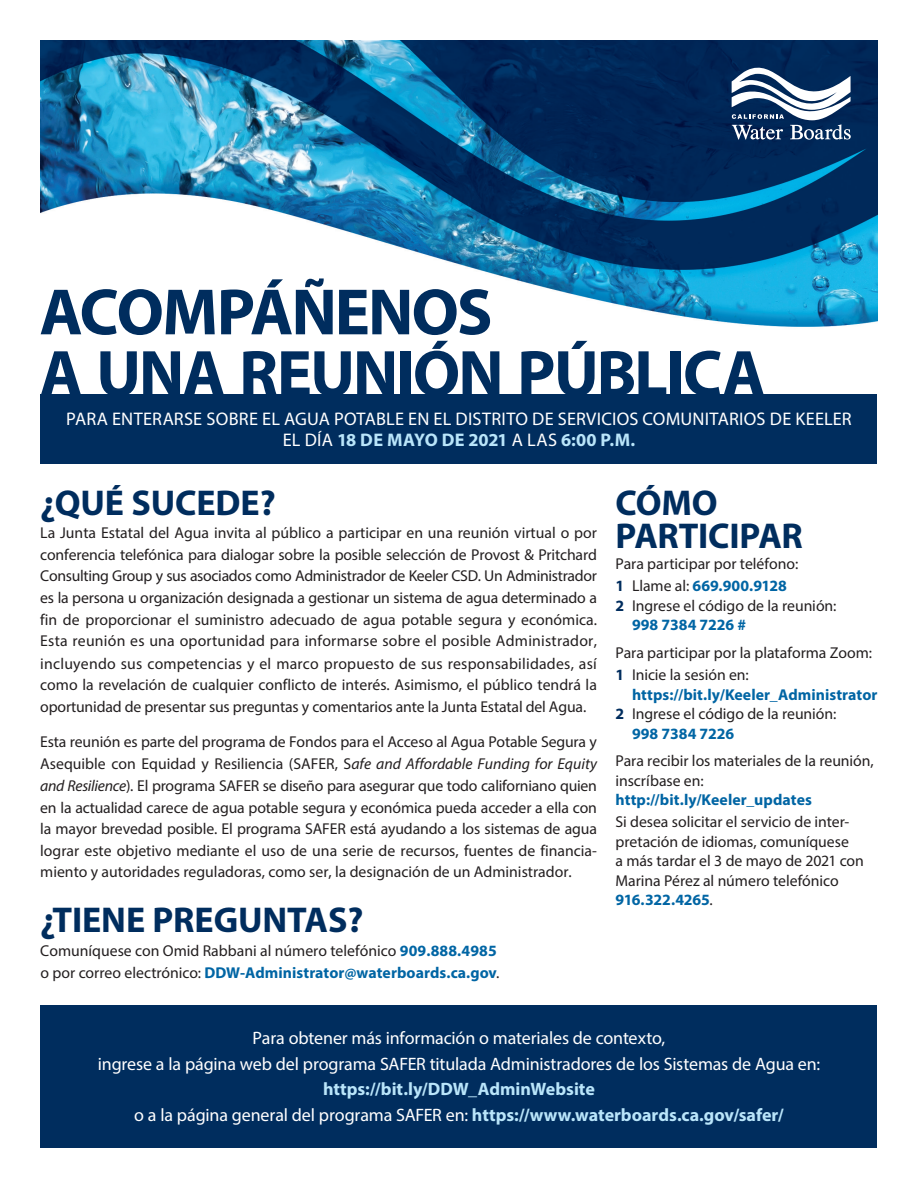
<style>
.page{position:relative;width:918px;height:1188px;background:#fff}
.page>*{position:absolute;margin:0;border:0;box-sizing:border-box;transform-origin:0 0}
.t1{font:700 66px/61.5px "Myriad Pro";letter-spacing:-.03em;color:#002d5e}
.t2{font:700 36px/33px "Myriad Pro";letter-spacing:-.005em;color:#002d5e}
.t3{font:18.3px "Myriad Pro";letter-spacing:.01em;color:#fff}
.t4{font:700 18.3px "Myriad Pro";letter-spacing:-.015em;color:#b9e5fa}
.t5{font:18px/25.5px "Myriad Pro";letter-spacing:-.01em;color:#fff;text-align:center}
.t6{font:15.75px/21.8px "Myriad Pro";color:#231f20}
.t7{font:700 15.75px/19.5px "Myriad Pro";letter-spacing:.005em;color:#0065a4}
.s1{font-weight:400;color:#fff}
.s2{font-style:italic}
.s3{font-weight:700;color:#0065a4}
.s4{color:#002d5e}
.s5{font-weight:400;color:#231f20}
.s6{font-weight:700;color:#002d5e}
.s7{font-weight:700;color:#b9e5fa}
</style>
<div class="page">
<img style="left:40px;top:40px;width:838px;height:287px">
<div style="left:40px;top:1005px;width:838px;height:143px;background:#002d5e"></div>
<div style="left:40px;top:394px;width:838px;height:70px;background:#002d5e"></div>
<svg style="left:732px;top:68px;width:119px;height:72px"></svg>
<h1 class="t1" style="left:40px;top:279px;width:728px">ACOMPÁÑENOS<br>A UNA REUNIÓN PÚBLICA</h1>
<p class="t3" style="left:66px;top:407px;width:787px">PARA ENTERARSE SOBRE EL AGUA POTABLE EN EL DISTRITO DE SERVICIOS COMUNITARIOS DE KEELER</p>
<p class="t4" style="left:283px;top:428px;width:354px"><span class="s1">EL DÍA</span> 18 DE MAYO DE 2021 <span class="s1">A LAS</span> 6:00 P.M.</p>
<h2 class="t2" style="left:40px;top:485px;width:237px">¿QUÉ SUCEDE?</h2>
<p class="t6" style="left:40px;top:522px;width:558px;text-align:justify">La Junta Estatal del Agua invita al público a participar en una reunión virtual o por conferencia telefónica para dialogar sobre la posible selección de Provost &amp; Pritchard Consulting Group y sus asociados como Administrador de Keeler CSD. Un Administrador es la persona u organización designada a gestionar un sistema de agua determinado a fin de proporcionar el suministro adecuado de agua potable segura y económica.<br>Esta reunión es una oportunidad para informarse sobre el posible Administrador, incluyendo sus competencias y el marco propuesto de sus responsabilidades, así como la revelación de cualquier conflicto de interés. Asimismo, el público tendrá la oportunidad de presentar sus preguntas y comentarios ante la Junta Estatal del Agua.</p>
<p class="t6" style="left:40px;top:731px;width:558px;text-align:justify">Esta reunión es parte del programa de Fondos para el Acceso al Agua Potable Segura y Asequible con Equidad y Resiliencia (SAFER, S<span class="s2">afe and Affordable Funding for Equity and Resilience</span>). El programa SAFER se diseño para asegurar que todo californiano quien en la actualidad carece de agua potable segura y económica pueda acceder a ella con la mayor brevedad posible. El programa SAFER está ayudando a los sistemas de agua lograr este objetivo mediante el uso de una serie de recursos, fuentes de financia&shy;miento y autoridades reguladoras, como ser, la designación de un Administrador.</p>
<h2 class="t2" style="left:40px;top:903px;width:325px">¿TIENE PREGUNTAS?</h2>
<p class="t6" style="left:40px;top:939px;width:461px">Comuníquese con Omid Rabbani al número telefónico <span class="s3">909.888.4985 </span>o por correo electrónico: <span class="s3">DDW-Administrator@waterboards.ca.gov</span>.</p>
<h2 class="t2" style="left:616px;top:485px;width:189px">CÓMO<br>PARTICIPAR</h2>
<p class="t6" style="left:616px;top:553px;width:184px">Para participar por teléfono:</p>
<p class="t7" style="left:616px;top:576px;width:173px"><span class="s4">1</span> <span class="s5">Llame al:</span> 669.900.9128</p>
<p class="t6" style="left:632px;top:595px;width:206px;line-height:19.5px;text-indent:-17px"><span class="s6">2</span> Ingrese el código de la reunión:<br><span class="s3">998 7384 7226 #</span></p>
<p class="t6" style="left:616px;top:641px;width:258px">Para participar por la plataforma Zoom:</p>
<p class="t7" style="left:632px;top:664px;width:247px;text-indent:-16px"><span class="s4">1</span> <span class="s5">Inicie la sesión en: </span>https://bit.ly/Keeler_Administrator</p>
<p class="t6" style="left:632px;top:704px;width:206px;line-height:19.5px;text-indent:-17px"><span class="s6">2</span> Ingrese el código de la reunión:<br><span class="s3">998 7384 7226</span></p>
<p class="t6" style="left:615px;top:751px;width:260px;line-height:19.5px">Para recibir los materiales de la reunión, inscríbase en: <span class="s3">http://bit.ly/Keeler_updates</span></p>
<p class="t6" style="left:615px;top:812px;width:250px;line-height:19.5px">Si desea solicitar el servicio de inter&shy;pretación de idiomas, comuníquese<br>a más tardar el 3 de mayo de 2021 con<br>Marina Pérez al número telefónico<br><span class="s3">916.322.4265</span>.</p>
<p class="t5" style="left:98px;top:1025px;width:724px">Para obtener más información o materiales de contexto,<br>ingrese a la página web del programa SAFER titulada Administradores de los Sistemas de Agua en: <span class="s7">https://bit.ly/DDW_AdminWebsite<br></span>o a la página general del programa SAFER en: <span class="s7">https://www.waterboards.ca.gov/safer/</span></p>
</div>
